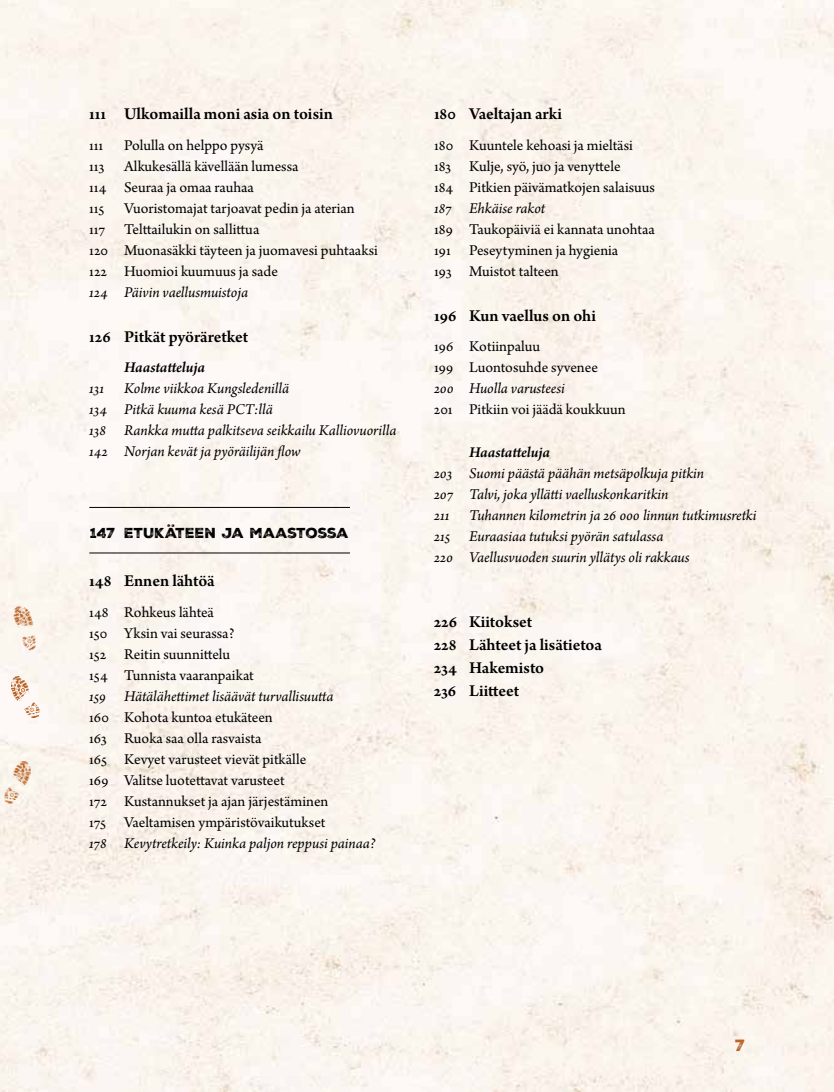
<style>
.page{position:relative;width:834px;height:1092px;background:#fff}
.page>*{position:absolute;margin:0;border:0;box-sizing:border-box;transform-origin:0 0}
.t1{font:600 17.5px/23.1px "Arno Pro";letter-spacing:-.005em;color:#000}
.t2{font:15.75px/21px "Arno Pro";letter-spacing:-.005em;color:#000}
.t3{font:italic 15.75px/21px "Arno Pro";letter-spacing:-.005em;color:#000}
.t4{font:italic 600 15.75px "Arno Pro";letter-spacing:-.005em;color:#000}
.t5{font:15.75px "Nexa Rust Sans Black 2";color:#bb6227}
.t6{font:14px "Nexa Rust Sans Black 2";letter-spacing:-.02em;color:#000}
</style>
<div class="page">
<div style="left:0;top:0;width:833px;height:1091px;background:#fbf5ee"></div>
<hr style="left:89px;top:507px;width:261px;height:1px;background:#000">
<hr style="left:89px;top:552px;width:261px;height:1px;background:#000">
<img style="left:3px;top:760px;width:29px;height:43px">
<img style="left:12px;top:676px;width:27px;height:41px">
<img style="left:1px;top:603px;width:49px;height:48px">
<p class="t1" style="left:89px;top:103px;width:245px">111 Ulkomailla moni asia on toisin</p>
<p class="t2" style="left:89px;top:136px;width:16px">111</p>
<p class="t2" style="left:89px;top:136px;width:290px;text-indent:35px">Polulla on helppo pysyä<br>113 Alkukesällä kävellään lumessa<br>114 Seuraa ja omaa rauhaa<br>115 Vuoristomajat tarjoavat pedin ja aterian<br>117 Telttailukin on sallittua<br>120 Muonasäkki täyteen ja juomavesi puhtaaksi 122 Huomioi kuumuus ja sade</p>
<p class="t3" style="left:89px;top:283px;width:160px">124 Päivin vaellusmuistoja</p>
<p class="t1" style="left:89px;top:325px;width:160px">126 Pitkät pyöräretket</p>
<p class="t4" style="left:124px;top:358px;width:82px">Haastatteluja</p>
<p class="t3" style="left:89px;top:379px;width:17px">131</p>
<p class="t3" style="left:89px;top:379px;width:308px;text-indent:35px">Kolme viikkoa Kungsledenillä<br>134 Pitkä kuuma kesä PCT:llä<br>138 Rankka mutta palkitseva seikkailu Kalliovuorilla 142 Norjan kevät ja pyöräilijän flow</p>
<p class="t6" style="left:90px;top:523px;width:260px">147 ETUKÄTEEN JA MAASTOSSA</p>
<p class="t1" style="left:89px;top:569px;width:127px">148 Ennen lähtöä</p>
<p class="t2" style="left:89px;top:602px;width:166px">148 Rohkeus lähteä<br>150 Yksin vai seurassa?<br>152 Reitin suunnittelu<br>154 Tunnista vaaranpaikat</p>
<p class="t3" style="left:89px;top:686px;width:246px">159 Hätälähettimet lisäävät turvallisuutta</p>
<p class="t2" style="left:89px;top:707px;width:241px">160 Kohota kuntoa etukäteen<br>163 Ruoka saa olla rasvaista<br>165 Kevyet varusteet vievät pitkälle 169 Valitse luotettavat varusteet<br>172 Kustannukset ja ajan järjestäminen 175 Vaeltamisen ympäristövaikutukset</p>
<p class="t3" style="left:89px;top:833px;width:287px">178 Kevytretkeily: Kuinka paljon reppusi painaa?</p>
<p class="t1" style="left:434px;top:103px;width:129px">180 Vaeltajan arki</p>
<p class="t2" style="left:434px;top:136px;width:222px">180 Kuuntele kehoasi ja mieltäsi<br>183 Kulje, syö, juo ja venyttele<br>184 Pitkien päivämatkojen salaisuus</p>
<p class="t3" style="left:434px;top:199px;width:112px">187 Ehkäise rakot</p>
<p class="t2" style="left:434px;top:220px;width:222px">189 Taukopäiviä ei kannata unohtaa<br>191 Peseytyminen ja hygienia<br>193 Muistot talteen</p>
<p class="t1" style="left:434px;top:304px;width:163px">196 Kun vaellus on ohi</p>
<p class="t2" style="left:434px;top:337px;width:165px">196 Kotiinpaluu<br>199 Luontosuhde syvenee</p>
<p class="t3" style="left:434px;top:379px;width:132px">200 Huolla varusteesi</p>
<p class="t2" style="left:434px;top:400px;width:193px">201 Pitkiin voi jäädä koukkuun</p>
<p class="t4" style="left:469px;top:442px;width:82px">Haastatteluja</p>
<p class="t3" style="left:434px;top:463px;width:324px">203 Suomi päästä päähän metsäpolkuja pitkin<br>207 Talvi, joka yllätti vaelluskonkaritkin<br>211 Tuhannen kilometrin ja 26 000 linnun tutkimusretki 215 Euraasiaa tutuksi pyörän satulassa<br>220 Vaellusvuoden suurin yllätys oli rakkaus</p>
<p class="t1" style="left:434px;top:610px;width:169px">226 Kiitokset<br>228 Lähteet ja lisätietoa<br>234 Hakemisto<br>236 Liitteet</p>
<p class="t5" style="left:734px;top:1034px;width:12px">7</p>
</div>
